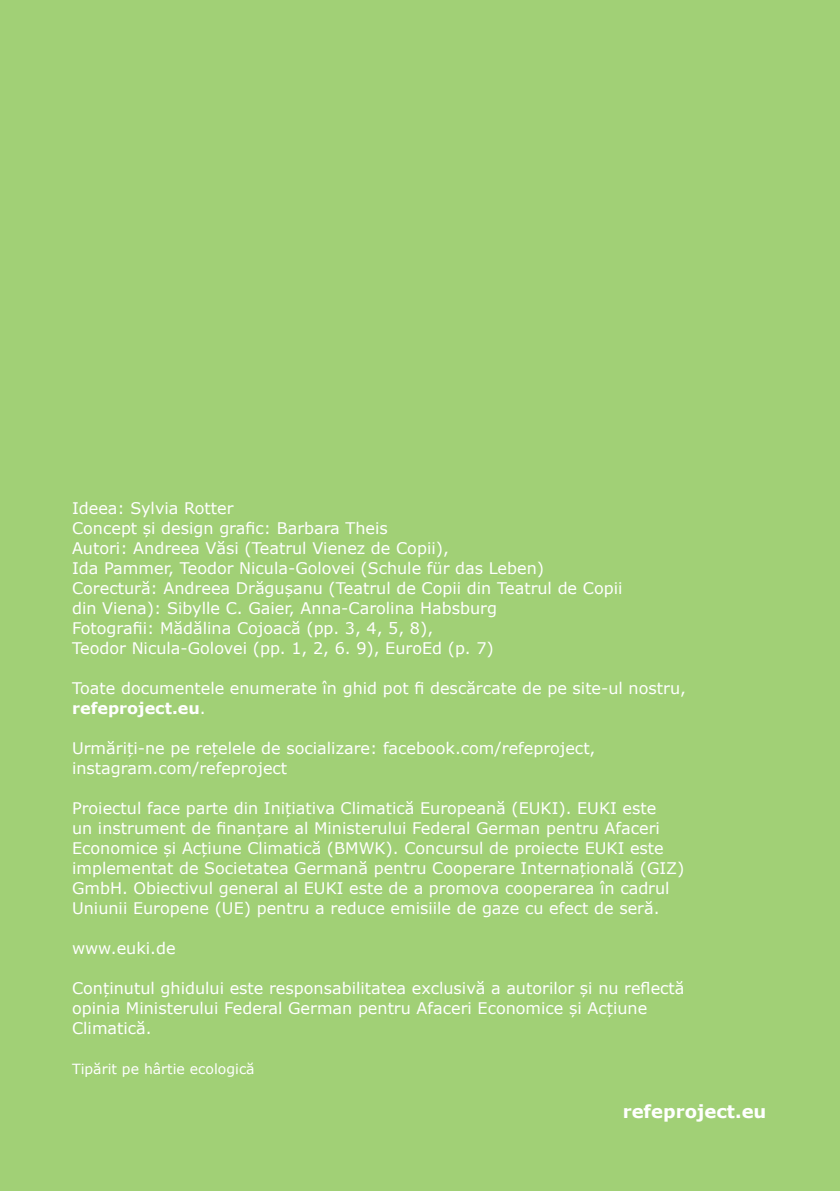
<style>
.page{position:relative;width:840px;height:1191px;background:#fff}
.page>*{position:absolute;margin:0;border:0;box-sizing:border-box;transform-origin:0 0}
.t1{font:700 18px "Verdana";color:#fff}
.t2{font:16px/20px "Verdana";color:#fff}
.t3{font:14px "Verdana";color:#fff}
.s1{font-weight:700}
</style>
<div class="page">
<div style="left:0;top:0;width:839px;height:1191px;background:#a1d076"></div>
<p class="t2" style="left:72px;top:497px;width:163px">Ideea: Sylvia Rotter</p>
<p class="t2" style="left:72px;top:517px;width:317px">Concept și design grafic: Barbara Theis</p>
<p class="t2" style="left:72px;top:537px;width:378px">Autori: Andreea Văsi (Teatrul Vienez de Copii),</p>
<p class="t2" style="left:72px;top:557px;width:473px">Ida Pammer, Teodor Nicula-Golovei (Schule für das Leben)</p>
<p class="t2" style="left:72px;top:577px;width:551px">Corectură: Andreea Drăgușanu (Teatrul de Copii din Teatrul de Copii</p>
<p class="t2" style="left:72px;top:597px;width:426px">din Viena): Sibylle C. Gaier, Anna-Carolina Habsburg</p>
<p class="t2" style="left:72px;top:617px;width:362px">Fotografii: Mădălina Cojoacă (pp. 3, 4, 5, 8),</p>
<p class="t2" style="left:72px;top:637px;width:423px">Teodor Nicula-Golovei (pp. 1, 2, 6. 9), EuroEd (p. 7)</p>
<p class="t2" style="left:72px;top:677px;width:615px">Toate documentele enumerate în ghid pot fi descărcate de pe site-ul nostru, <span class="s1">refeproject.eu</span>.</p>
<p class="t2" style="left:72px;top:737px;width:524px">Urmăriți-ne pe rețelele de socializare: facebook.com/refeproject, instagram.com/refeproject</p>
<p class="t2" style="left:72px;top:797px;width:613px">Proiectul face parte din Inițiativa Climatică Europeană (EUKI). EUKI este<br>un instrument de finanțare al Ministerului Federal German pentru Afaceri Economice și Acțiune Climatică (BMWK). Concursul de proiecte EUKI este implementat de Societatea Germană pentru Cooperare Internațională (GIZ)<br>GmbH. Obiectivul general al EUKI este de a promova cooperarea în cadrul Uniunii Europene (UE) pentru a reduce emisiile de gaze cu efect de seră.</p>
<p class="t2" style="left:72px;top:937px;width:105px">www.euki.de</p>
<p class="t2" style="left:72px;top:977px;width:613px">Conținutul ghidului este responsabilitatea exclusivă a autorilor și nu reflectă opinia Ministerului Federal German pentru Afaceri Economice și Acțiune<br>Climatică.</p>
<p class="t3" style="left:72px;top:1059px;width:184px">Tipărit pe hârtie ecologică</p>
<p class="t1" style="left:622px;top:1098px;width:145px">refeproject.eu</p>
</div>
